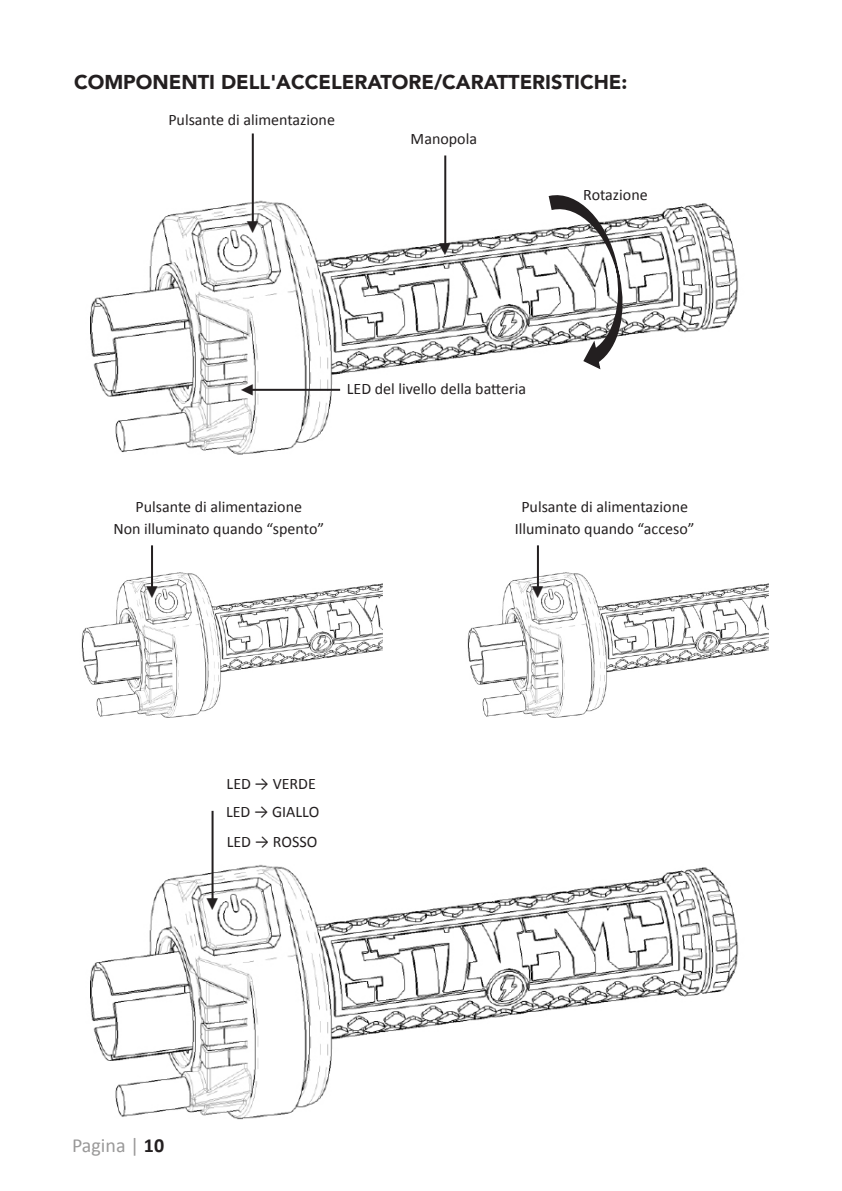
<style>
.page{position:relative;width:842px;height:1191px;background:#fff}
.page>*{position:absolute;margin:0;border:0;box-sizing:border-box;transform-origin:0 0}
.t1{font:24px "Minion Pro";color:#231f20}
.t2{font:900 20px "Avenir";color:#231f20}
.t3{font:20px "Calibri";color:#9a9999}
.t4{font:16px "Calibri";color:#231f20}
.s1{font-weight:700;color:#231f20}
</style>
<div class="page">
<img style="left:90px;top:150px;width:649px;height:305px">
<img style="left:81px;top:572px;width:301px;height:146px">
<img style="left:467px;top:546px;width:301px;height:172px">
<img style="left:90px;top:814px;width:649px;height:306px">
<svg style="left:547px;top:191px;width:82px;height:180px"></svg>
<hr style="left:252px;top:133px;width:2px;height:89px;background:#231f20">
<hr style="left:151px;top:545px;width:2px;height:43px;background:#231f20">
<hr style="left:537px;top:545px;width:2px;height:43px;background:#231f20">
<hr style="left:211px;top:811px;width:2px;height:88px;background:#231f20">
<hr style="left:251px;top:389px;width:89px;height:2px;background:#231f20">
<hr style="left:444px;top:155px;width:2px;height:89px;background:#231f20">
<p class="t2" style="left:74px;top:65px;width:555px">COMPONENTI DELL'ACCELERATORE/CARATTERISTICHE:</p>
<p class="t4" style="left:168px;top:110px;width:168px">Pulsante di alimentazione</p>
<p class="t1" style="left:235px;top:234px;width:16px;rotate:-90deg">◀</p>
<p class="t4" style="left:411px;top:129px;width:68px">Manopola</p>
<p class="t1" style="left:427px;top:256px;width:16px;rotate:-90deg">◀</p>
<p class="t4" style="left:583px;top:185px;width:66px">Rotazione</p>
<p class="t1" style="left:240px;top:372px;width:16px">◀</p>
<p class="t4" style="left:347px;top:379px;width:181px">LED del livello della batteria</p>
<p class="t4" style="left:135px;top:497px;width:168px">Pulsante di alimentazione</p>
<p class="t4" style="left:113px;top:519px;width:212px">Non illuminato quando “spento”</p>
<p class="t4" style="left:521px;top:497px;width:168px">Pulsante di alimentazione</p>
<p class="t4" style="left:515px;top:519px;width:181px">Illuminato quando “acceso”</p>
<p class="t1" style="left:134px;top:599px;width:16px;rotate:-90deg">◀</p>
<p class="t1" style="left:520px;top:599px;width:16px;rotate:-90deg">◀</p>
<p class="t4" style="left:227px;top:773px;width:91px">LED → VERDE</p>
<p class="t4" style="left:226px;top:802px;width:95px">LED → GIALLO</p>
<p class="t4" style="left:227px;top:832px;width:92px">LED → ROSSO</p>
<p class="t1" style="left:195px;top:911px;width:16px;rotate:-90deg">◀</p>
<p class="t3" style="left:72px;top:1133px;width:94px">Pagina | <span class="s1">10</span></p>
</div>
